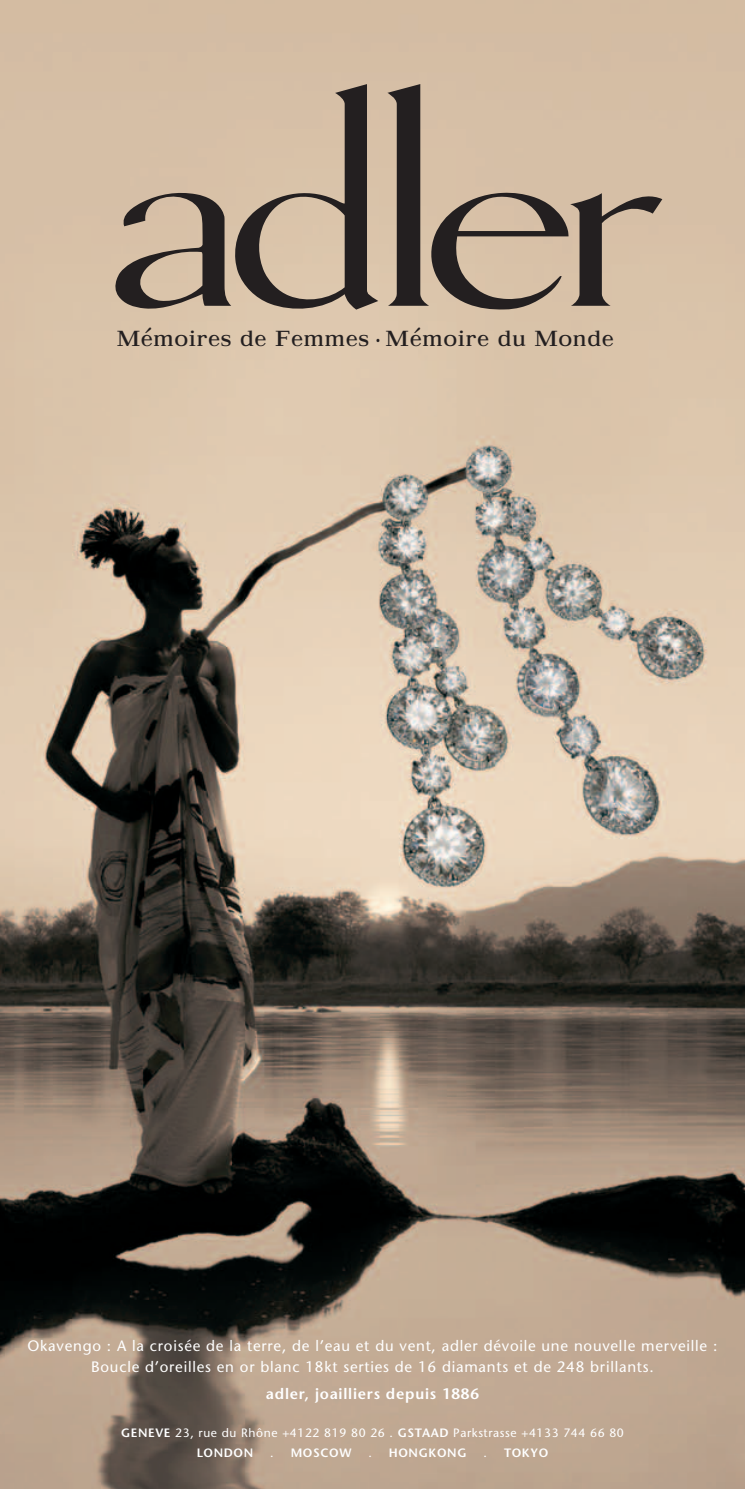
<style>
.page{position:relative;width:745px;height:1489px;background:#fff}
.page>*{position:absolute;margin:0;border:0;box-sizing:border-box;transform-origin:0 0}
.t1{font:20px "Maximus";letter-spacing:-.005em;color:#231f20;scale:.86 1}
.t2{font:15px/21.2px "Stone Sans";letter-spacing:.05em;color:#fff;text-align:center}
.t3{font:600 15px "Stone Sans";letter-spacing:.05em;color:#fff}
.t4{font:12px/20.2px "Stone Sans";letter-spacing:.05em;color:#fff}
.t5{font:600 12px "Stone Sans";letter-spacing:.05em;color:#fff}
.s1{font-weight:600}
</style>
<div class="page">
<img style="left:0;top:0;width:744px;height:1488px">
<svg style="left:115px;top:84px;width:263px;height:225px;background:#b09d8a"></svg>
<svg style="left:387px;top:84px;width:275px;height:225px;background:#b09e8a"></svg>
<h1 class="t1" style="left:116px;top:322px;width:580px">Mémoires de Femmes . Mémoire du Monde</h1>
<p class="t2" style="left:28px;top:1334px;width:691px">Okavengo : A la croisée de la terre, de l’eau et du vent, adler dévoile une nouvelle merveille :<br>Boucle d’oreilles en or blanc 18kt serties de 16 diamants et de 248 brillants.</p>
<p class="t3" style="left:266px;top:1384px;width:214px">adler, joailliers depuis 1886</p>
<p class="t4" style="left:196px;top:1422px;width:428px;text-indent:-76px"><span class="s1">GENEVE</span> 23, rue du Rhône +4122 819 80 26 . <span class="s1">GSTAAD</span> Parkstrasse +4133 744 66 80<br><span class="s1">LONDON</span></p>
<p class="t4" style="left:270px;top:1442px;width:5px">.</p>
<p class="t5" style="left:290px;top:1445px;width:62px">MOSCOW</p>
<p class="t4" style="left:368px;top:1442px;width:5px">.</p>
<p class="t5" style="left:388px;top:1445px;width:79px">HONGKONG</p>
<p class="t4" style="left:483px;top:1442px;width:5px">.</p>
<p class="t5" style="left:503px;top:1445px;width:46px">TOKYO</p>
</div>
